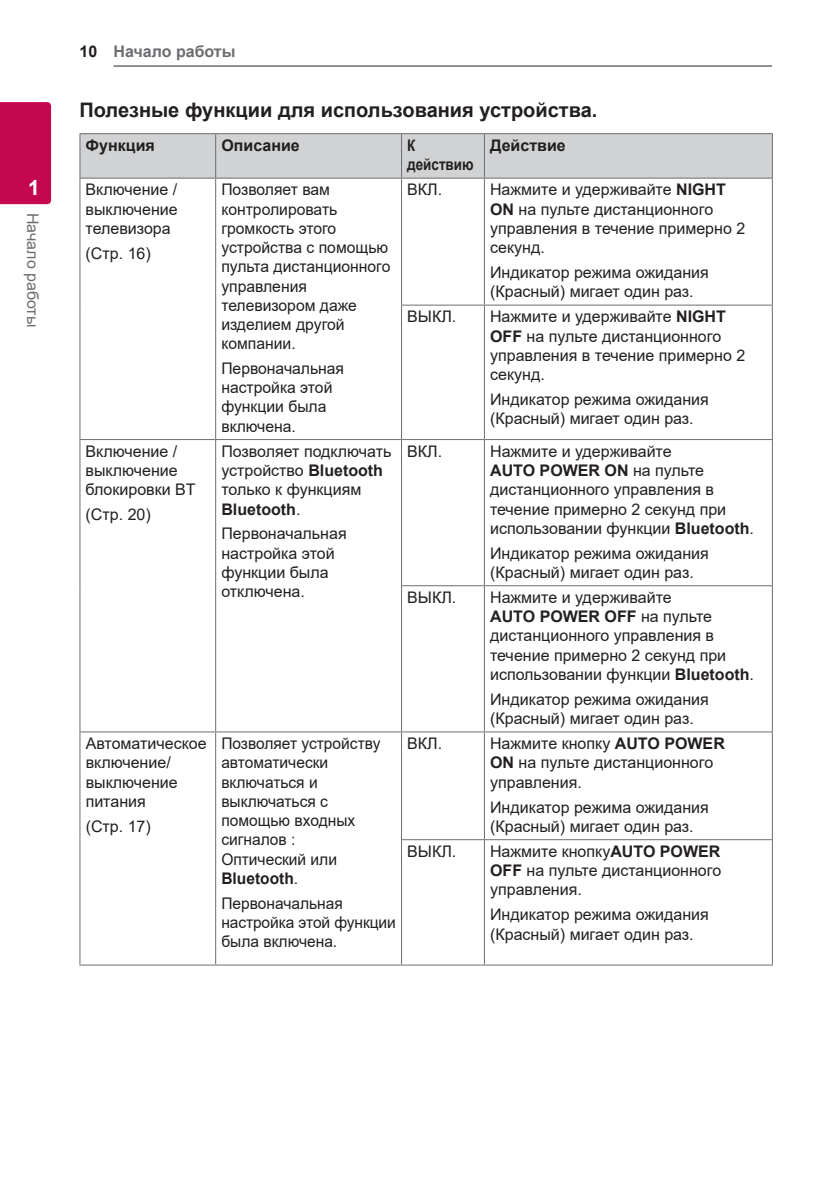
<style>
.page{position:relative;width:840px;height:1191px;background:#fff}
.page>*{position:absolute;margin:0;border:0;box-sizing:border-box;transform-origin:0 0}
.t1{font:700 21px "Arial";color:#fff}
.t2{font:700 20px "Arial";color:#231f20}
.t3{font:16px/19.2px "Arial";color:#231f20}
.t4{font:700 16px "Arial";color:#231f20}
.t5{font:700 16px "Arial";color:#6c6d70}
.t6{font:16px "Arial";color:#6c6d70}
.t7{font:700 16px/19.2px "Arial";color:#231f20;scale:.84 1}
.s1{color:#231f20}
.s2{font-weight:700}
</style>
<div class="page">
<hr style="left:113px;top:66px;width:658px;height:1px;background:#231f20">
<div style="left:0;top:102px;width:51px;height:102px;background:#c50750"></div>
<div style="left:80px;top:134px;width:691px;height:44px;background:#d1d2d4"></div>
<hr style="left:79px;top:133px;width:136px;height:1px;background:#6c6d70">
<hr style="left:79px;top:134px;width:1px;height:44px;background:#6c6d70">
<hr style="left:215px;top:133px;width:186px;height:1px;background:#6c6d70">
<hr style="left:215px;top:134px;width:1px;height:44px;background:#6c6d70">
<hr style="left:401px;top:133px;width:83px;height:1px;background:#6c6d70">
<hr style="left:401px;top:134px;width:1px;height:44px;background:#6c6d70">
<hr style="left:484px;top:133px;width:288px;height:1px;background:#6c6d70">
<hr style="left:483px;top:134px;width:1px;height:44px;background:#6c6d70">
<hr style="left:771px;top:134px;width:1px;height:44px;background:#6c6d70">
<hr style="left:79px;top:178px;width:136px;height:1px;background:#6c6d70">
<hr style="left:79px;top:179px;width:1px;height:126px;background:#6c6d70">
<hr style="left:215px;top:178px;width:186px;height:1px;background:#6c6d70">
<hr style="left:215px;top:179px;width:1px;height:126px;background:#6c6d70">
<hr style="left:401px;top:178px;width:83px;height:1px;background:#6c6d70">
<hr style="left:401px;top:179px;width:1px;height:126px;background:#6c6d70">
<hr style="left:484px;top:178px;width:288px;height:1px;background:#6c6d70">
<hr style="left:483px;top:179px;width:1px;height:126px;background:#6c6d70">
<hr style="left:771px;top:179px;width:1px;height:126px;background:#6c6d70">
<hr style="left:79px;top:305px;width:1px;height:134px;background:#6c6d70">
<hr style="left:215px;top:305px;width:1px;height:134px;background:#6c6d70">
<hr style="left:401px;top:305px;width:83px;height:1px;background:#6c6d70">
<hr style="left:401px;top:306px;width:1px;height:133px;background:#6c6d70">
<hr style="left:484px;top:305px;width:288px;height:1px;background:#6c6d70">
<hr style="left:483px;top:306px;width:1px;height:133px;background:#6c6d70">
<hr style="left:771px;top:306px;width:1px;height:133px;background:#6c6d70">
<hr style="left:79px;top:439px;width:136px;height:1px;background:#6c6d70">
<hr style="left:79px;top:440px;width:1px;height:146px;background:#6c6d70">
<hr style="left:215px;top:439px;width:186px;height:1px;background:#6c6d70">
<hr style="left:215px;top:440px;width:1px;height:146px;background:#6c6d70">
<hr style="left:401px;top:439px;width:83px;height:1px;background:#6c6d70">
<hr style="left:401px;top:440px;width:1px;height:145px;background:#6c6d70">
<hr style="left:484px;top:439px;width:288px;height:1px;background:#6c6d70">
<hr style="left:483px;top:440px;width:1px;height:145px;background:#6c6d70">
<hr style="left:771px;top:440px;width:1px;height:145px;background:#6c6d70">
<hr style="left:79px;top:586px;width:1px;height:145px;background:#6c6d70">
<hr style="left:215px;top:586px;width:1px;height:145px;background:#6c6d70">
<hr style="left:401px;top:585px;width:83px;height:1px;background:#6c6d70">
<hr style="left:401px;top:586px;width:1px;height:145px;background:#6c6d70">
<hr style="left:484px;top:585px;width:288px;height:1px;background:#6c6d70">
<hr style="left:483px;top:586px;width:1px;height:145px;background:#6c6d70">
<hr style="left:771px;top:586px;width:1px;height:145px;background:#6c6d70">
<hr style="left:79px;top:731px;width:136px;height:1px;background:#6c6d70">
<hr style="left:79px;top:732px;width:1px;height:107px;background:#6c6d70">
<hr style="left:215px;top:731px;width:186px;height:1px;background:#6c6d70">
<hr style="left:215px;top:732px;width:1px;height:107px;background:#6c6d70">
<hr style="left:401px;top:731px;width:83px;height:1px;background:#6c6d70">
<hr style="left:401px;top:732px;width:1px;height:107px;background:#6c6d70">
<hr style="left:484px;top:731px;width:288px;height:1px;background:#6c6d70">
<hr style="left:483px;top:732px;width:1px;height:107px;background:#6c6d70">
<hr style="left:771px;top:732px;width:1px;height:107px;background:#6c6d70">
<hr style="left:79px;top:839px;width:1px;height:125px;background:#6c6d70">
<hr style="left:215px;top:839px;width:1px;height:125px;background:#6c6d70">
<hr style="left:401px;top:839px;width:83px;height:1px;background:#6c6d70">
<hr style="left:401px;top:840px;width:1px;height:124px;background:#6c6d70">
<hr style="left:484px;top:839px;width:288px;height:1px;background:#6c6d70">
<hr style="left:483px;top:840px;width:1px;height:124px;background:#6c6d70">
<hr style="left:771px;top:840px;width:1px;height:124px;background:#6c6d70">
<hr style="left:79px;top:964px;width:136px;height:1px;background:#6c6d70">
<hr style="left:215px;top:964px;width:186px;height:1px;background:#6c6d70">
<hr style="left:401px;top:964px;width:83px;height:1px;background:#6c6d70">
<hr style="left:484px;top:964px;width:288px;height:1px;background:#6c6d70">
<h1 class="t1" style="left:28px;top:172px;width:13px">1</h1>
<p class="t6" style="left:44px;top:213px;width:116px;rotate:90deg">Начало работы</p>
<p class="t5" style="left:79px;top:40px;width:157px"><span class="s1">10</span> Начало работы</p>
<p class="t2" style="left:79px;top:95px;width:519px">Полезные функции для использования устройства.</p>
<p class="t4" style="left:86px;top:134px;width:71px">Функция</p>
<p class="t4" style="left:221px;top:134px;width:80px">Описание</p>
<p class="t7" style="left:407px;top:136px;width:80px">К действию</p>
<p class="t4" style="left:490px;top:134px;width:77px">Действие</p>
<p class="t3" style="left:86px;top:180px;width:94px;text-align:justify">Включение / выключение телевизора</p>
<p class="t3" style="left:86px;top:243px;width:67px">(Стр. 16)</p>
<p class="t3" style="left:407px;top:180px;width:36px">ВКЛ.</p>
<p class="t3" style="left:490px;top:180px;width:256px">Нажмите и удерживайте <span class="s2">NIGHT<br>ON</span> на пульте дистанционного управления в течение примерно 2 секунд.</p>
<p class="t3" style="left:490px;top:263px;width:220px">Индикатор режима ожидания (Красный) мигает один раз.</p>
<p class="t3" style="left:407px;top:307px;width:51px">ВЫКЛ.</p>
<p class="t3" style="left:490px;top:307px;width:256px">Нажмите и удерживайте <span class="s2">NIGHT<br>OFF</span> на пульте дистанционного управления в течение примерно 2 секунд.</p>
<p class="t3" style="left:490px;top:389px;width:220px">Индикатор режима ожидания (Красный) мигает один раз.</p>
<p class="t3" style="left:221px;top:180px;width:170px">Позволяет вам контролировать громкость этого устройства с помощью пульта дистанционного управления телевизором даже изделием другой компании.</p>
<p class="t3" style="left:221px;top:359px;width:124px">Первоначальная настройка этой функции была включена.</p>
<p class="t3" style="left:86px;top:441px;width:111px">Включение / выключение блокировки BT</p>
<p class="t3" style="left:86px;top:505px;width:67px">(Стр. 20)</p>
<p class="t3" style="left:86px;top:734px;width:122px">Автоматическое включение/ выключение питания</p>
<p class="t3" style="left:86px;top:816px;width:67px">(Стр. 17)</p>
<p class="t3" style="left:221px;top:441px;width:171px">Позволяет подключать устройство <span class="s2">Bluetooth </span>только к функциям<br><span class="s2">Bluetooth</span>.</p>
<p class="t3" style="left:221px;top:524px;width:127px">Первоначальная настройка этой функции была отключена.</p>
<p class="t3" style="left:221px;top:734px;width:160px">Позволяет устройству автоматически включаться и выключаться с помощью входных сигналов :<br>Оптический или<br><span class="s2">Bluetooth</span>.</p>
<p class="t3" style="left:221px;top:893px;width:176px">Первоначальная настройка этой функции была включена.</p>
<p class="t3" style="left:407px;top:441px;width:36px">ВКЛ.</p>
<p class="t3" style="left:490px;top:441px;width:265px">Нажмите и удерживайте<br><span class="s2">AUTO POWER ON</span> на пульте дистанционного управления в течение примерно 2 секунд при использовании функции <span class="s2">Bluetooth</span>.</p>
<p class="t3" style="left:490px;top:543px;width:220px">Индикатор режима ожидания (Красный) мигает один раз.</p>
<p class="t3" style="left:407px;top:588px;width:51px">ВЫКЛ.</p>
<p class="t3" style="left:490px;top:588px;width:265px">Нажмите и удерживайте<br><span class="s2">AUTO POWER OFF</span> на пульте дистанционного управления в течение примерно 2 секунд при использовании функции <span class="s2">Bluetooth</span>.</p>
<p class="t3" style="left:490px;top:689px;width:220px">Индикатор режима ожидания (Красный) мигает один раз.</p>
<p class="t3" style="left:407px;top:734px;width:36px">ВКЛ.</p>
<p class="t3" style="left:490px;top:734px;width:236px">Нажмите кнопку <span class="s2">AUTO POWER<br>ON</span> на пульте дистанционного управления.</p>
<p class="t3" style="left:490px;top:797px;width:220px">Индикатор режима ожидания (Красный) мигает один раз.</p>
<p class="t3" style="left:407px;top:841px;width:51px">ВЫКЛ.</p>
<p class="t3" style="left:490px;top:841px;width:232px;text-align:justify">Нажмите кнопку<span class="s2">AUTO POWER OFF</span> на пульте дистанционного управления.</p>
<p class="t3" style="left:490px;top:905px;width:220px">Индикатор режима ожидания (Красный) мигает один раз.</p>
</div>
